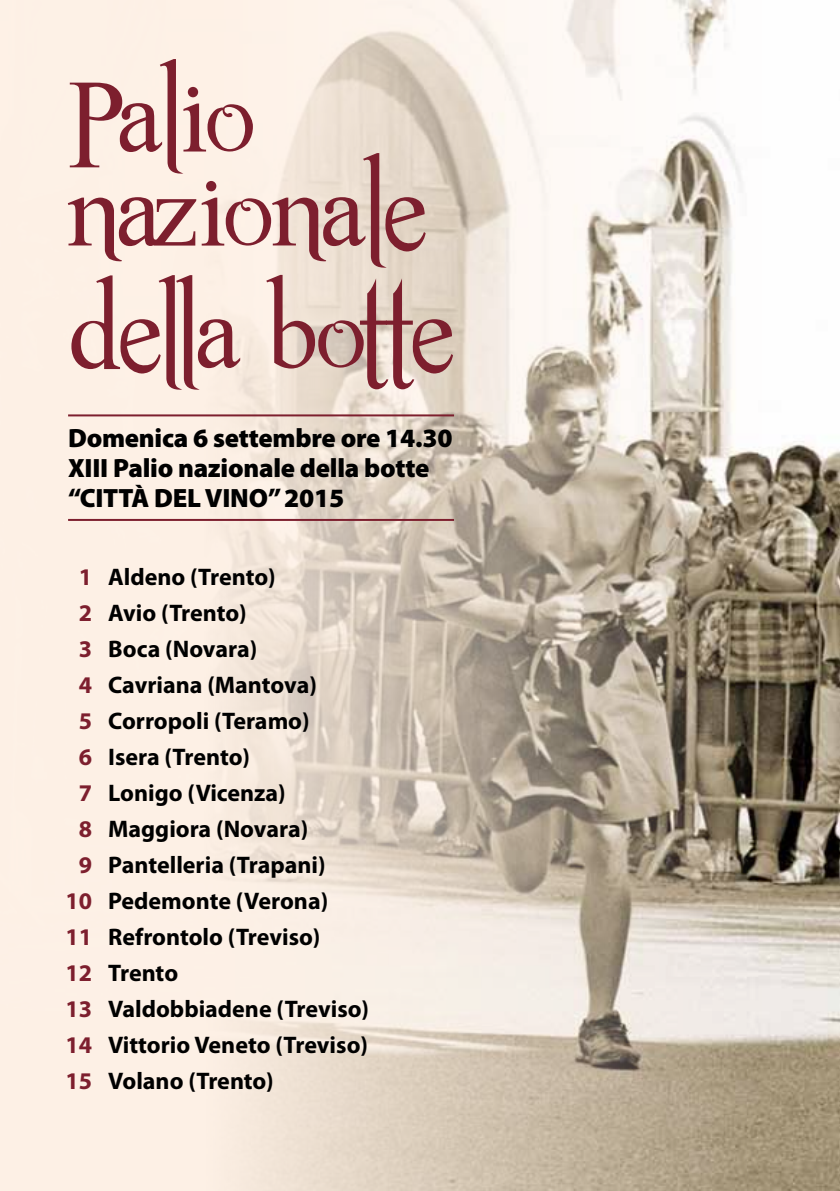
<style>
.page{position:relative;width:840px;height:1191px;background:#fff}
.page>*{position:absolute;margin:0;border:0;box-sizing:border-box;transform-origin:0 0}
.t1{font:104px/94px "Romance Fatal Serif Std";color:#7d1f2e}
.t2{font:900 26.6px/30px "Myriad Pro";letter-spacing:-.01em;color:#000}
.t3{font:700 24px "Myriad Pro";color:#000}
.s1{color:#7d1f2e}
</style>
<div class="page">
<img style="left:0;top:0;width:839px;height:1191px">
<hr style="left:68px;top:414px;width:386px;height:2px;background:#7d1f2e">
<hr style="left:68px;top:519px;width:386px;height:2px;background:#7d1f2e">
<h1 class="t1" style="left:68px;top:73px;width:360px">Palio nazionale</h1>
<h1 class="t1" style="left:68px;top:289px;width:387px">della botte</h1>
<p class="t2" style="left:68px;top:423px;width:386px">Domenica 6 settembre ore 14.30<br>XIII Palio nazionale della botte “CITTÀ DEL VINO” 2015</p>
<p class="t3" style="left:79px;top:563px;width:198px"><span class="s1">1</span> Aldeno (Trento)</p>
<p class="t3" style="left:79px;top:599px;width:169px"><span class="s1">2</span> Avio (Trento)</p>
<p class="t3" style="left:79px;top:635px;width:180px"><span class="s1">3</span> Boca (Novara)</p>
<p class="t3" style="left:79px;top:671px;width:239px"><span class="s1">4</span> Cavriana (Mantova)</p>
<p class="t3" style="left:79px;top:707px;width:232px"><span class="s1">5</span> Corropoli (Teramo)</p>
<p class="t3" style="left:79px;top:743px;width:172px"><span class="s1">6</span> Isera (Trento)</p>
<p class="t3" style="left:79px;top:779px;width:208px"><span class="s1">7</span> Lonigo (Vicenza)</p>
<p class="t3" style="left:79px;top:815px;width:231px"><span class="s1">8</span> Maggiora (Novara)</p>
<p class="t3" style="left:79px;top:851px;width:248px"><span class="s1">9</span> Pantelleria (Trapani)</p>
<p class="t3" style="left:65px;top:887px;width:264px"><span class="s1">10</span> Pedemonte (Verona)</p>
<p class="t3" style="left:65px;top:923px;width:256px"><span class="s1">11</span> Refrontolo (Treviso)</p>
<p class="t3" style="left:65px;top:959px;width:114px"><span class="s1">12</span> Trento</p>
<p class="t3" style="left:65px;top:995px;width:305px"><span class="s1">13</span> Valdobbiadene (Treviso)</p>
<p class="t3" style="left:65px;top:1031px;width:303px"><span class="s1">14</span> Vittorio Veneto (Treviso)</p>
<p class="t3" style="left:65px;top:1067px;width:210px"><span class="s1">15</span> Volano (Trento)</p>
</div>
